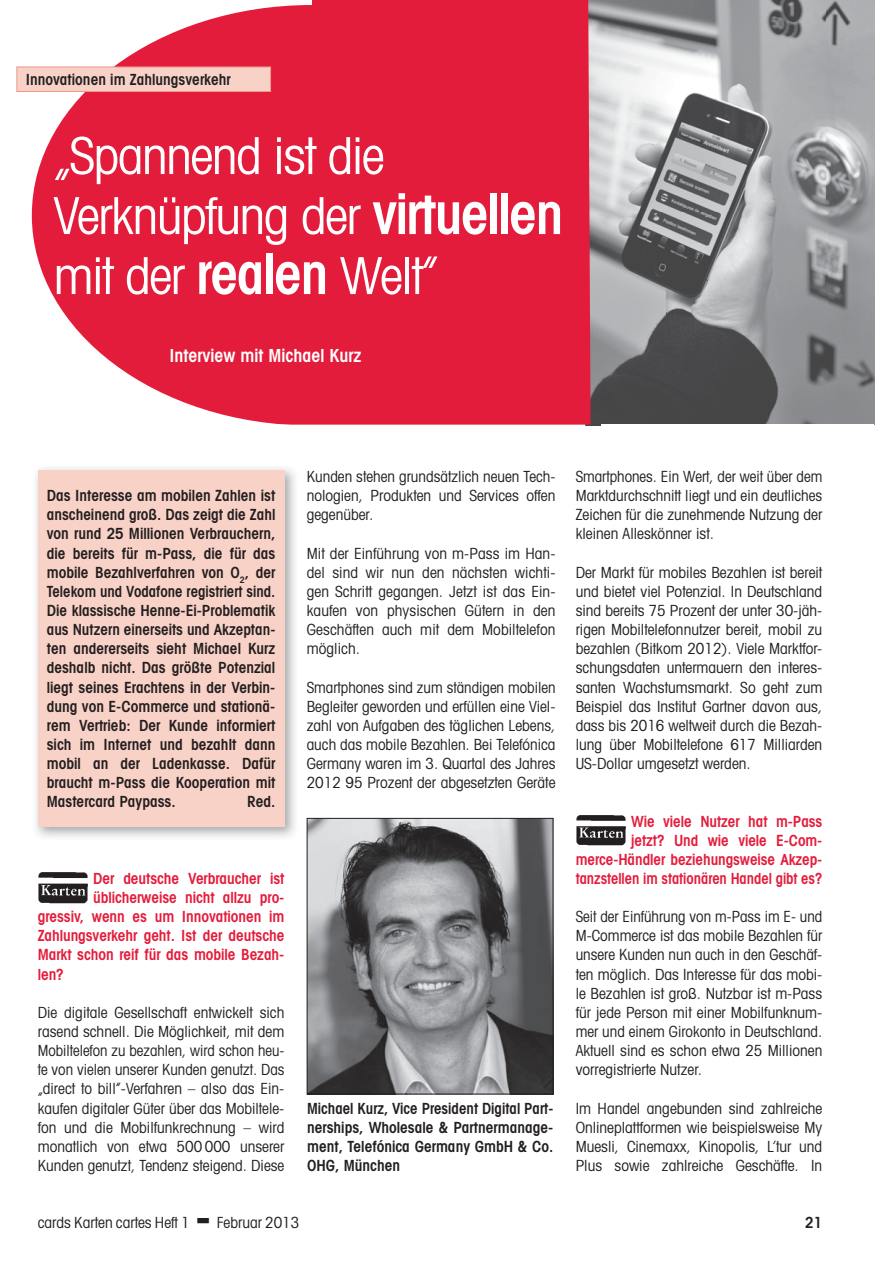
<style>
.page{position:relative;width:875px;height:1271px;background:#fff}
.page>*{position:absolute;margin:0;border:0;box-sizing:border-box;transform-origin:0 0}
.t1{font:condensed 51px/60px "Avant Garde";letter-spacing:-.025em;color:#fff}
.t2{font:600 condensed 18px "Avant Garde";color:#fff}
.t3{font:condensed 15.3px/19.2px "Avant Garde";color:#231f20;text-align:justify}
.t4{font:600 condensed 15.3px/19.2px "Avant Garde";color:#231f20;text-align:justify}
.t5{font:600 condensed 15.3px/19.2px "Avant Garde";letter-spacing:-.005em;color:#e41c3b;text-align:right}
.s1{font-weight:600;font-size:55.5px}
</style>
<div class="page">
<img style="left:591px;top:0;width:284px;height:425px">
<svg style="left:32px;top:5px;width:559px;height:420px;background:#e6344f"></svg>
<div style="left:312px;top:0;width:279px;height:5px;background:#e41c3b"></div>
<div style="left:17px;top:67px;width:254px;height:24px;background:#f9d2c7"></div>
<div style="left:16px;top:67px;width:255px;height:25px;border:1px solid #f09588"></div>
<img style="left:35px;top:468px;width:260px;height:370px">
<div style="left:38px;top:470px;width:246px;height:356px;background:#f9d2c7"></div>
<img style="left:38px;top:872px;width:50px;height:31px">
<img style="left:576px;top:815px;width:50px;height:31px">
<img style="left:309px;top:820px;width:242px;height:272px">
<div style="left:307px;top:818px;width:246px;height:276px;border:1px solid #231f20"></div>
<svg style="left:872px;top:0;width:3px;height:7px"></svg>
<p class="t4" style="left:26px;top:70px;width:206px">Innovationen im Zahlungsverkehr</p>
<h1 class="t1" style="left:54px;top:125px;width:511px">„Spannend ist die<br>Verknüpfung der <span class="s1">virtuellen </span>mit der <span class="s1">realen</span> Welt”</h1>
<p class="t2" style="left:169px;top:344px;width:194px">Interview mit Michael Kurz</p>
<p class="t4" style="left:47px;top:486px;width:230px">Das Interesse am mobilen Zahlen ist anscheinend groß. Das zeigt die Zahl von rund 25 Millionen Verbrauchern, die bereits für m-Pass, die für das mobile Bezahlverfahren von O<sub>2</sub>, der Telekom und Vodafone registriert sind.<br>Die klassische Henne-Ei-Problematik aus Nutzern einerseits und Akzeptan&shy;ten andererseits sieht Michael Kurz deshalb nicht. Das größte Potenzial liegt seines Erachtens in der Verbin&shy;dung von E-Commerce und stationä&shy;rem Vertrieb: Der Kunde informiert sich im Internet und bezahlt dann mobil an der Ladenkasse. Dafür braucht m-Pass die Kooperation mit Mastercard Paypass.</p>
<p class="t4" style="left:247px;top:792px;width:30px">Red.</p>
<p class="t5" style="left:93px;top:869px;width:193px">Der deutsche Verbraucher ist</p>
<p class="t5" style="left:93px;top:888px;width:193px">üblicherweise nicht allzu pro-</p>
<p class="t5" style="left:38px;top:907px;width:248px">gressiv, wenn es um Innovationen im</p>
<p class="t5" style="left:38px;top:926px;width:248px">Zahlungsverkehr geht. Ist der deutsche</p>
<p class="t5" style="left:38px;top:945px;width:248px">Markt schon reif für das mobile Bezah-</p>
<p class="t5" style="left:38px;top:964px;width:28px">len?</p>
<p class="t3" style="left:38px;top:1002px;width:248px">Die digitale Gesellschaft entwickelt sich rasend schnell. Die Möglichkeit, mit dem Mobiltelefon zu bezahlen, wird schon heu&shy;te von vielen unserer Kunden genutzt. Das „direct to bill”-Verfahren – also das Ein&shy;kaufen digitaler Güter über das Mobiltele&shy;fon und die Mobilfunkrechnung – wird monatlich von etwa 500 000 unserer Kunden genutzt, Tendenz steigend. Diese</p>
<p class="t3" style="left:307px;top:467px;width:250px">Kunden stehen grundsätzlich neuen Tech&shy;nologien, Produkten und Services offen gegenüber.</p>
<p class="t3" style="left:307px;top:543px;width:250px">Mit der Einführung von m-Pass im Han&shy;del sind wir nun den nächsten wichti&shy;gen Schritt gegangen. Jetzt ist das Ein&shy;kaufen von physischen Gütern in den Geschäften auch mit dem Mobiltelefon möglich.</p>
<p class="t3" style="left:307px;top:677px;width:250px">Smartphones sind zum ständigen mobilen Begleiter geworden und erfüllen eine Viel&shy;zahl von Aufgaben des täglichen Lebens, auch das mobile Bezahlen. Bei Telefónica Germany waren im 3. Quartal des Jahres 2012 95 Prozent der abgesetzten Geräte</p>
<p class="t4" style="left:307px;top:1098px;width:248px">Michael Kurz, Vice President Digital Part&shy;nerships, Wholesale &amp; Partnermanage&shy;ment, Telefónica Germany GmbH &amp; Co.<br>OHG, München</p>
<p class="t3" style="left:576px;top:467px;width:248px">Smartphones. Ein Wert, der weit über dem Marktdurchschnitt liegt und ein deutliches Zeichen für die zunehmende Nutzung der kleinen Alleskönner ist.</p>
<p class="t3" style="left:576px;top:562px;width:248px">Der Markt für mobiles Bezahlen ist bereit und bietet viel Potenzial. In Deutschland sind bereits 75 Prozent der unter 30-jäh&shy;rigen Mobiltelefonnutzer bereit, mobil zu bezahlen (Bitkom 2012). Viele Marktfor&shy;schungsdaten untermauern den interes&shy;santen Wachstumsmarkt. So geht zum Beispiel das Institut Gartner davon aus, dass bis 2016 weltweit durch die Bezah&shy;lung über Mobiltelefone 617 Milliarden US-Dollar umgesetzt werden.</p>
<p class="t5" style="left:576px;top:811px;width:248px">Wie viele Nutzer hat m-Pass<br>jetzt? Und wie viele E-Com&shy;merce-Händler beziehungsweise Akzep&shy;tanzstellen im stationären Handel gibt es?</p>
<p class="t3" style="left:576px;top:907px;width:248px">Seit der Einführung von m-Pass im E- und M-Commerce ist das mobile Bezahlen für unsere Kunden nun auch in den Geschäf&shy;ten möglich. Das Interesse für das mobi&shy;le Bezahlen ist groß. Nutzbar ist m-Pass für jede Person mit einer Mobilfunknum&shy;mer und einem Girokonto in Deutschland.<br>Aktuell sind es schon etwa 25 Millionen vorregistrierte Nutzer.</p>
<p class="t3" style="left:576px;top:1098px;width:248px">Im Handel angebunden sind zahlreiche Onlineplattformen wie beispielsweise My Muesli, Cinemaxx, Kinopolis, L’tur und Plus sowie zahlreiche Geschäfte. In</p>
<p class="t3" style="left:38px;top:1213px;width:153px">cards Karten cartes Heft 1</p>
<p class="t3" style="left:217px;top:1213px;width:84px">Februar 2013</p>
<p class="t4" style="left:805px;top:1213px;width:19px">21</p>
</div>
